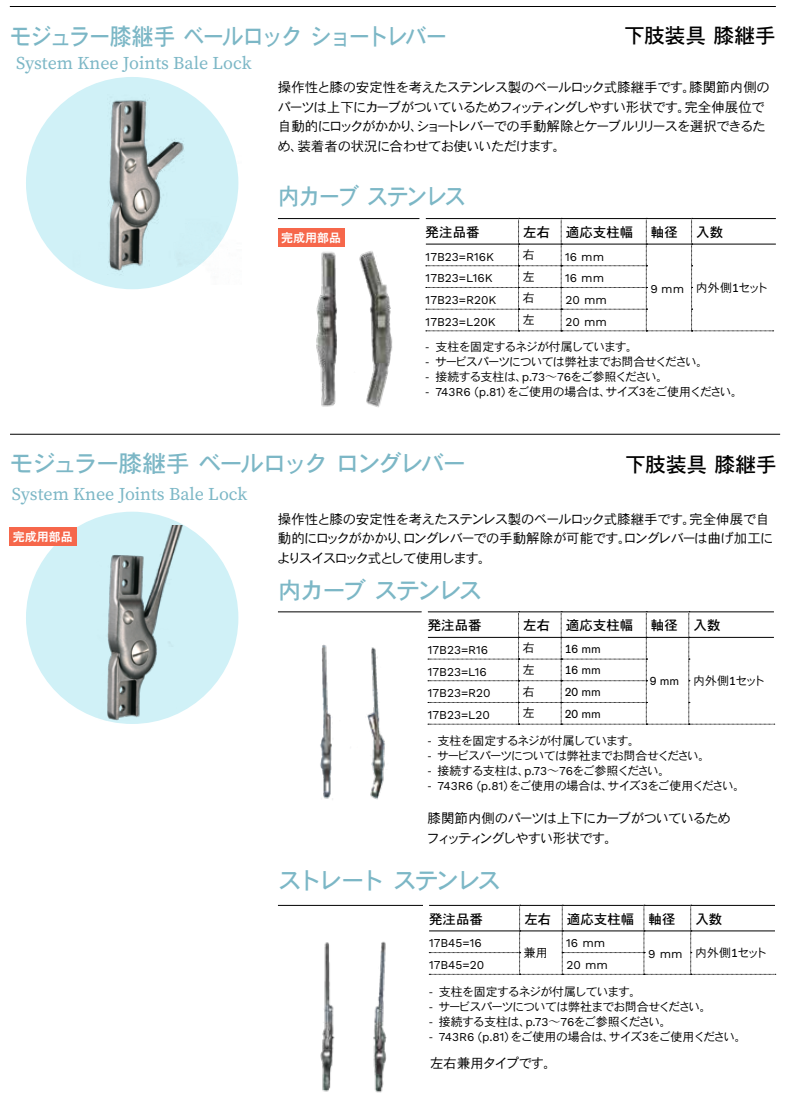
<style>
.page{position:relative;width:794px;height:1113px;background:#fff}
.page>*{position:absolute;margin:0;border:0;box-sizing:border-box;transform-origin:0 0}
.t1{font:24px "DFHS Gothic Std W5";letter-spacing:-.115em;color:#7cb7c6;scale:.92 1}
.t2{font:24px "DFHS Gothic Std W5";letter-spacing:-.115em;color:#7cb7c6}
.t3{font:24px "DFHS Gothic Std W5";letter-spacing:-.14em;color:#7cb7c6}
.t4{font:21px "DFHS Gothic Std W5";letter-spacing:-.025em;color:#000}
.t5{font:18px "Source Serif Pro";color:#7cb7c6}
.t6{font:13.5px/19.5px "DFHS Gothic Std W3";letter-spacing:-.075em;color:#000}
.t7{font:13.5px "DFHS Gothic Std W5";color:#000}
.t8{font:13.5px "DFHS Gothic Std W3";letter-spacing:-.03em;color:#000}
.t9{font:12px "DFHS Gothic Std W3";letter-spacing:-.075em;color:#000}
.t10{font:12px "Work Sans";color:#000}
.t11{font:12px "DFHS Gothic Std W3";letter-spacing:-.05em;color:#000}
.t12{font:12px "OBO Sans";color:#000}
.t13{font:12px "HGP Gothic E";color:#fff}
.s1{font-family:"Work Sans"}
.s2{font-family:"OBO Sans"}
.s3{font-family:"Myriad Pro"}
.s4{font-family:"Koz Min Pro"}
</style>
<div class="page">
<hr style="left:10px;top:6px;width:765px;height:1px;background:#000">
<div style="left:26px;top:512px;width:212px;height:212px;background:#d0f1f7;border-radius:50%"></div>
<hr style="left:10px;top:434px;width:769px;height:1px;background:#000">
<hr style="left:278px;top:218px;width:141px;height:1px;background:#000">
<hr style="left:691px;top:218px;width:84px;height:1px;background:#000">
<hr style="left:691px;top:244px;width:84px;height:1px;background:#000">
<svg style="left:425px;top:218px;width:348px;height:114px"></svg>
<img style="left:29px;top:78px;width:210px;height:206px">
<img style="left:316px;top:244px;width:77px;height:163px">
<div style="left:278px;top:228px;width:66px;height:19px;background:#f6674b"></div>
<img style="left:95px;top:525px;width:90px;height:195px">
<hr style="left:278px;top:611px;width:143px;height:1px;background:#000">
<hr style="left:427px;top:611px;width:91px;height:1px;background:#000">
<hr style="left:427px;top:637px;width:91px;height:1px;background:#000">
<svg style="left:428px;top:611px;width:346px;height:114px"></svg>
<hr style="left:278px;top:905px;width:145px;height:1px;background:#000">
<svg style="left:429px;top:905px;width:346px;height:70px"></svg>
<img style="left:320px;top:644px;width:65px;height:156px">
<img style="left:320px;top:941px;width:67px;height:152px">
<div style="left:10px;top:527px;width:66px;height:18px;background:#f6674b"></div>
<h1 class="t1" style="left:10px;top:24px;width:477px">モジュラー膝継手 ベールロック ショートレバー</h1>
<h3 class="t5" style="left:16px;top:51px;width:237px">System Knee Joints Bale Lock</h3>
<h2 class="t4" style="left:624px;top:24px;width:153px">下肢装具 膝継手</h2>
<p class="t6" style="left:277px;top:78px;width:494px">操作性と膝の安定性を考えたステンレス製のベールロック式膝継手です。膝関節内側のパーツは上下にカーブがついているためフィッティングしやすい形状です。完全伸展位で自動的にロックがかかり、ショートレバーでの手動解除とケーブルリリースを選択できるため、装着者の状況に合わせてお使いいただけます。</p>
<h1 class="t1" style="left:278px;top:183px;width:206px">内カーブ ステンレス</h1>
<p class="t13" style="left:281px;top:232px;width:61px">完成用部品</p>
<p class="t7" style="left:425px;top:225px;width:55px">発注品番</p>
<p class="t7" style="left:523px;top:225px;width:112px">左右 適応支柱幅</p>
<p class="t7" style="left:650px;top:225px;width:28px">軸径</p>
<p class="t7" style="left:696px;top:225px;width:28px">入数</p>
<p class="t10" style="left:425px;top:247px;width:70px">17B23=R16K</p>
<p class="t9" style="left:522px;top:248px;width:13px">右</p>
<p class="t10" style="left:565px;top:247px;width:40px">16 mm</p>
<p class="t9" style="left:650px;top:281px;width:119px"><span class="s1">9 mm</span> 内外側<span class="s2">1</span>セット</p>
<p class="t10" style="left:425px;top:269px;width:68px">17B23=L16K</p>
<p class="t9" style="left:522px;top:270px;width:13px">左</p>
<p class="t10" style="left:565px;top:269px;width:40px">16 mm</p>
<p class="t10" style="left:425px;top:291px;width:72px">17B23=R20K</p>
<p class="t9" style="left:522px;top:291px;width:13px">右</p>
<p class="t10" style="left:565px;top:291px;width:43px">20 mm</p>
<p class="t10" style="left:425px;top:312px;width:71px">17B23=L20K</p>
<p class="t9" style="left:522px;top:313px;width:13px">左</p>
<p class="t10" style="left:565px;top:312px;width:43px">20 mm</p>
<p class="t9" style="left:425px;top:340px;width:214px"><span class="s3">-</span>　支柱を固定するネジが付属しています。</p>
<p class="t9" style="left:425px;top:355px;width:284px"><span class="s3">-</span> サービスパーツについては弊社までお問合せください。</p>
<p class="t9" style="left:425px;top:370px;width:244px"><span class="s3">-</span> 接続する支柱は、<span class="s1">p.73</span><span class="s4">～</span><span class="s1">76</span>をご参照ください。</p>
<p class="t11" style="left:425px;top:385px;width:319px"><span class="s3">-</span> <span class="s1">743R6</span> (<span class="s1">p.81</span>) をご使用の場合は、サイズ<span class="s1">3</span>をご使用ください。</p>
<h1 class="t2" style="left:10px;top:451px;width:458px">モジュラー膝継手 ベールロック ロングレバー</h1>
<h2 class="t4" style="left:625px;top:453px;width:153px">下肢装具 膝継手</h2>
<h3 class="t5" style="left:12px;top:482px;width:237px">System Knee Joints Bale Lock</h3>
<p class="t13" style="left:13px;top:530px;width:61px">完成用部品</p>
<p class="t6" style="left:277px;top:509px;width:497px">操作性と膝の安定性を考えたステンレス製のベールロック式膝継手です。完全伸展で自動的にロックがかかり、ロングレバーでの手動解除が可能です。ロングレバーは曲げ加工によりスイスロック式として使用します。</p>
<h1 class="t2" style="left:278px;top:577px;width:206px">内カーブ ステンレス</h1>
<p class="t7" style="left:427px;top:618px;width:55px">発注品番</p>
<p class="t7" style="left:523px;top:618px;width:112px">左右 適応支柱幅</p>
<p class="t7" style="left:650px;top:618px;width:71px">軸径 入数</p>
<p class="t10" style="left:427px;top:640px;width:62px">17B23=R16</p>
<p class="t9" style="left:522px;top:641px;width:13px">右</p>
<p class="t12" style="left:564px;top:641px;width:38px">16 mm</p>
<p class="t9" style="left:649px;top:674px;width:117px"><span class="s2">9 mm</span> 内外側<span class="s2">1</span>セット</p>
<p class="t10" style="left:427px;top:662px;width:61px">17B23=L16</p>
<p class="t9" style="left:522px;top:663px;width:13px">左</p>
<p class="t12" style="left:564px;top:663px;width:38px">16 mm</p>
<p class="t10" style="left:427px;top:684px;width:64px">17B23=R20</p>
<p class="t9" style="left:522px;top:684px;width:13px">右</p>
<p class="t12" style="left:564px;top:685px;width:38px">20 mm</p>
<p class="t10" style="left:427px;top:705px;width:64px">17B23=L20</p>
<p class="t9" style="left:522px;top:706px;width:13px">左</p>
<p class="t12" style="left:564px;top:706px;width:38px">20 mm</p>
<p class="t9" style="left:427px;top:734px;width:214px"><span class="s3">-</span>　支柱を固定するネジが付属しています。</p>
<p class="t9" style="left:427px;top:749px;width:284px"><span class="s3">-</span> サービスパーツについては弊社までお問合せください。</p>
<p class="t9" style="left:427px;top:764px;width:244px"><span class="s3">-</span> 接続する支柱は、<span class="s1">p.73</span><span class="s4">～</span><span class="s1">76</span>をご参照ください。</p>
<p class="t11" style="left:427px;top:779px;width:319px"><span class="s3">-</span> <span class="s1">743R6</span> (<span class="s1">p.81</span>) をご使用の場合は、サイズ<span class="s1">3</span>をご使用ください。</p>
<p class="t6" style="left:426px;top:808px;width:306px">膝関節内側のパーツは上下にカーブがついているためフィッティングしやすい形状です。</p>
<h1 class="t3" style="left:278px;top:868px;width:225px">ストレート ステンレス</h1>
<p class="t7" style="left:429px;top:912px;width:55px">発注品番</p>
<p class="t7" style="left:524px;top:912px;width:153px">左右 適応支柱幅 軸径</p>
<p class="t7" style="left:695px;top:912px;width:28px">入数</p>
<p class="t10" style="left:429px;top:934px;width:54px">17B45=16</p>
<p class="t9" style="left:523px;top:945px;width:25px">兼用</p>
<p class="t10" style="left:566px;top:934px;width:40px">16 mm</p>
<p class="t9" style="left:648px;top:946px;width:121px"><span class="s1">9 mm</span> 内外側<span class="s2">1</span>セット</p>
<p class="t10" style="left:429px;top:956px;width:57px">17B45=20</p>
<p class="t10" style="left:566px;top:956px;width:43px">20 mm</p>
<p class="t9" style="left:429px;top:985px;width:214px"><span class="s3">-</span>　支柱を固定するネジが付属しています。</p>
<p class="t9" style="left:429px;top:1000px;width:284px"><span class="s3">-</span> サービスパーツについては弊社までお問合せください。</p>
<p class="t9" style="left:429px;top:1015px;width:244px"><span class="s3">-</span> 接続する支柱は、<span class="s1">p.73</span><span class="s4">～</span><span class="s1">76</span>をご参照ください。</p>
<p class="t11" style="left:429px;top:1030px;width:319px"><span class="s3">-</span> <span class="s1">743R6</span> (<span class="s1">p.81</span>) をご使用の場合は、サイズ<span class="s1">3</span>をご使用ください。</p>
<p class="t8" style="left:430px;top:1055px;width:128px">左右兼用タイプです。</p>
</div>
